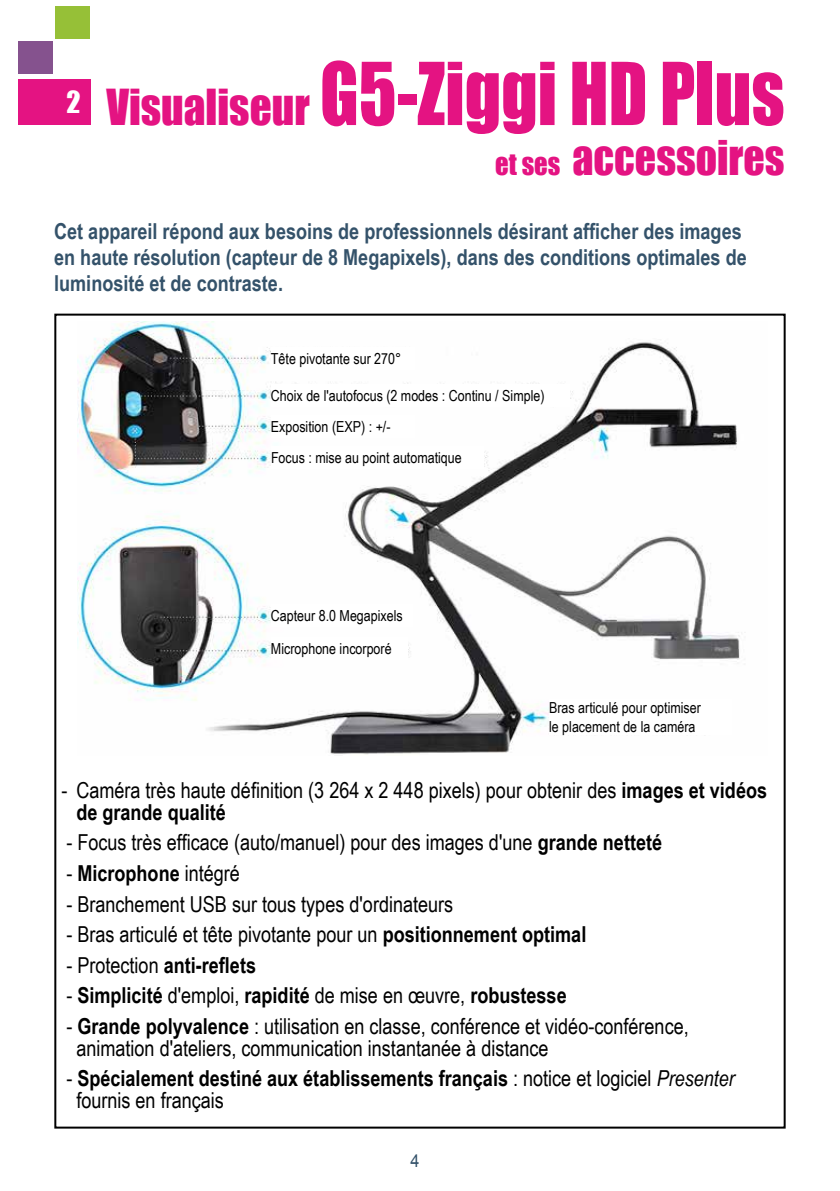
<style>
.page{position:relative;width:840px;height:1191px;background:#fff}
.page>*{position:absolute;margin:0;border:0;box-sizing:border-box;transform-origin:0 0}
.t1{font:80px "Impact";color:#e41382;scale:.88 1}
.t2{font:44px "Impact";color:#e41382;scale:.95 1}
.t3{font:28px "Impact";color:#fff}
.t4{font:22px/22px "Arial Narrow";color:#000}
.t5{font:700 22px/22px "Arial Narrow";color:#000}
.t6{font:700 22px/26.4px "Arial Narrow";color:#34526a}
.t7{font:18px "Arial";color:#34526a;scale:.9 1}
.t8{font:15.2px/18.2px "Arial Narrow";color:#000}
.s1{font-size:45.6px}
.s2{font-size:28px}
.s3{font-weight:700}
.s4{font-weight:400}
.s5{font-weight:400;font-style:italic}
</style>
<div class="page">
<img style="left:77px;top:322px;width:663px;height:433px">
<div style="left:18px;top:79px;width:72px;height:46px;background:#e41382"></div>
<div style="left:18px;top:42px;width:35px;height:32px;background:#85528e"></div>
<div style="left:55px;top:7px;width:35px;height:32px;background:#96c037"></div>
<div style="left:271px;top:637px;width:136px;height:22px;background:#fff"></div>
<div style="left:271px;top:605px;width:141px;height:22px;background:#fff"></div>
<div style="left:271px;top:446px;width:212px;height:22px;background:#fff"></div>
<div style="left:271px;top:415px;width:143px;height:22px;background:#fff"></div>
<div style="left:271px;top:384px;width:298px;height:22px;background:#fff"></div>
<div style="left:271px;top:347px;width:143px;height:22px;background:#fff"></div>
<div style="left:549px;top:699px;width:182px;height:35px;background:#fff"></div>
<p class="t3" style="left:66px;top:80px;width:16px">2</p>
<h1 class="t1" style="left:106px;top:32px;width:771px"><span class="s1">Visualiseur</span> G5-Ziggi HD Plus</h1>
<h2 class="t2" style="left:495px;top:124px;width:306px"><span class="s2">et ses</span> accessoires</h2>
<p class="t6" style="left:54px;top:217px;width:693px">Cet appareil répond aux besoins de professionnels désirant afficher des images en haute résolution (capteur de 8 Megapixels), dans des conditions optimales de luminosité et de contraste.</p>
<p class="t8" style="left:271px;top:349px;width:132px">Tête pivotante sur 270°</p>
<p class="t8" style="left:271px;top:385px;width:275px">Choix de l'autofocus (2 modes : Continu / Simple)</p>
<p class="t8" style="left:271px;top:417px;width:121px">Exposition (EXP) : +/-</p>
<p class="t8" style="left:271px;top:448px;width:192px">Focus : mise au point automatique</p>
<p class="t8" style="left:271px;top:606px;width:133px">Capteur 8.0 Megapixels</p>
<p class="t8" style="left:271px;top:639px;width:122px">Microphone incorporé</p>
<p class="t8" style="left:549px;top:698px;width:153px">Bras articulé pour optimiser le placement de la caméra</p>
<p class="t4" style="left:76px;top:778px;width:691px;text-indent:-15px">- Caméra très haute définition (3 264 x 2 448 pixels) pour obtenir des <span class="s3">images et vidéos de grande qualité</span></p>
<p class="t4" style="left:66px;top:831px;width:597px">- Focus très efficace (auto/manuel) pour des images d'une <span class="s3">grande netteté</span></p>
<p class="t5" style="left:66px;top:861px;width:175px"><span class="s4">-</span> Microphone <span class="s4">intégré</span></p>
<p class="t4" style="left:66px;top:892px;width:388px">- Branchement USB sur tous types d'ordinateurs</p>
<p class="t4" style="left:66px;top:922px;width:521px">- Bras articulé et tête pivotante pour un <span class="s3">positionnement optimal</span></p>
<p class="t5" style="left:66px;top:952px;width:191px"><span class="s4">- Protection</span> anti-reflets</p>
<p class="t5" style="left:66px;top:983px;width:501px"><span class="s4">-</span> Simplicité <span class="s4">d'emploi,</span> rapidité <span class="s4">de mise en œuvre,</span> robustesse</p>
<p class="t4" style="left:76px;top:1014px;width:613px;text-indent:-10px">- <span class="s3">Grande polyvalence</span> : utilisation en classe, conférence et vidéo-conférence, animation d'ateliers, communication instantanée à distance</p>
<p class="t5" style="left:76px;top:1066px;width:659px;text-indent:-10px"><span class="s4">-</span> Spécialement destiné aux établissements français <span class="s4">: notice et logiciel</span> <span class="s5">Presenter </span><span class="s4">fournis en français</span></p>
<p class="t7" style="left:410px;top:1149px;width:12px">4</p>
</div>
